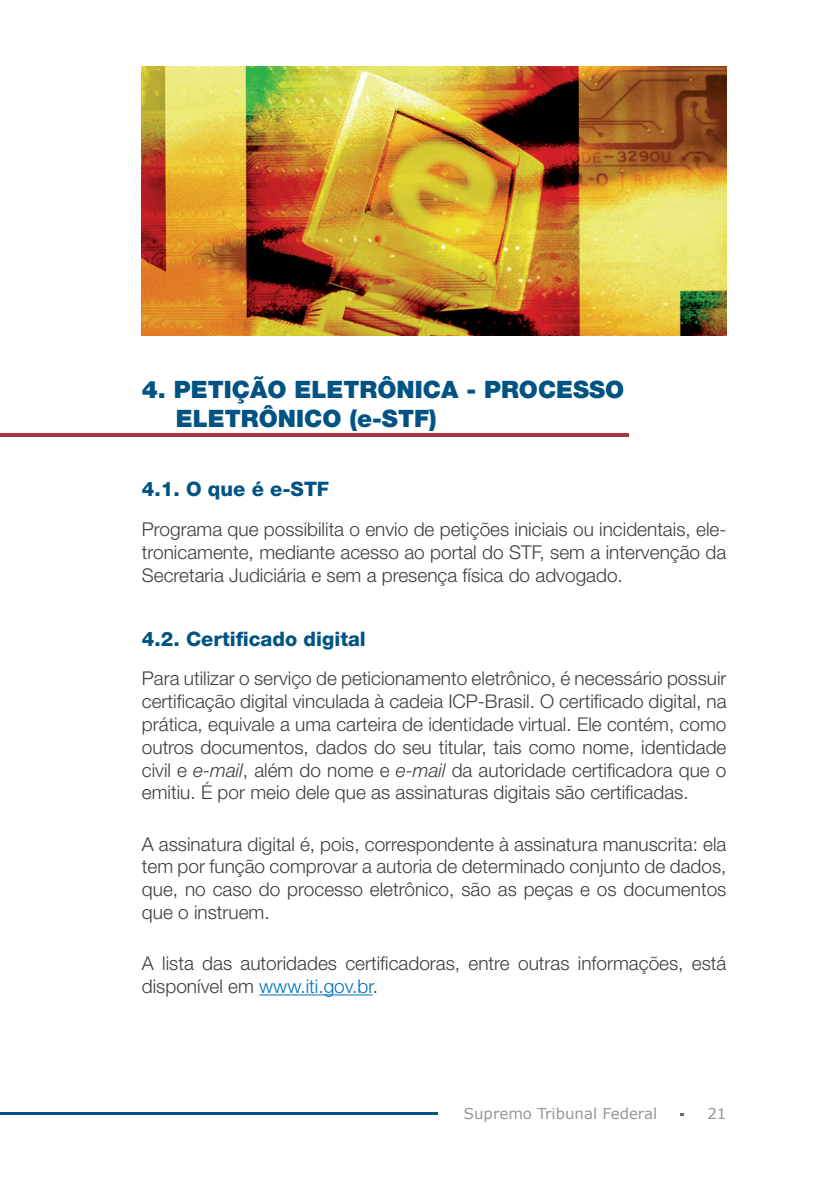
<style>
.page{position:relative;width:840px;height:1191px;background:#fff}
.page>*{position:absolute;margin:0;border:0;box-sizing:border-box;transform-origin:0 0}
.t1{font:900 24px/28.8px "Helvetica Neue LT Std";color:#005383}
.t2{font:800 20px "Helvetica Neue LT Std";color:#005383}
.t3{font:300 19px/22.8px "Helvetica Neue LT Std";color:#3e3e3f;text-align:justify}
.t4{font:15px "Verdana";color:#95979a}
.s1{font-style:italic}
.s2{color:#0072bc}
</style>
<div class="page">
<hr style="left:0;top:1112px;width:437px;height:2px;background:#005383">
<hr style="left:259px;top:994px;width:113px;height:1px;background:#0072bc">
<hr style="left:0;top:433px;width:628px;height:3px;background:#a6353e">
<img style="left:142px;top:66px;width:584px;height:269px">
<p class="t1" style="left:176px;top:375px;width:449px;text-indent:-34px">4. PETIÇÃO ELETRÔNICA - PROCESSO<br>ELETRÔNICO (e-STF)</p>
<p class="t2" style="left:142px;top:477px;width:189px">4.1. O que é e-STF</p>
<p class="t3" style="left:142px;top:518px;width:585px">Programa que possibilita o envio de petições iniciais ou incidentais, ele&shy;tronicamente, mediante acesso ao portal do STF, sem a intervenção da Secretaria Judiciária e sem a presença física do advogado.</p>
<p class="t2" style="left:142px;top:626px;width:225px">4.2. Certificado digital</p>
<p class="t3" style="left:142px;top:667px;width:586px">Para utilizar o serviço de peticionamento eletrônico, é necessário possuir certificação digital vinculada à cadeia ICP-Brasil. O certificado digital, na prática, equivale a uma carteira de identidade virtual. Ele contém, como outros documentos, dados do seu titular, tais como nome, identidade civil e <span class="s1">e-mail</span>, além do nome e <span class="s1">e-mail</span> da autoridade certificadora que o emitiu. É por meio dele que as assinaturas digitais são certificadas.</p>
<p class="t3" style="left:142px;top:832px;width:585px">A assinatura digital é, pois, correspondente à assinatura manuscrita: ela tem por função comprovar a autoria de determinado conjunto de dados, que, no caso do processo eletrônico, são as peças e os documentos que o instruem.</p>
<p class="t3" style="left:142px;top:951px;width:585px">A lista das autoridades certificadoras, entre outras informações, está disponível em <span class="s2">www.iti.gov.br</span>.</p>
<p class="t4" style="left:463px;top:1103px;width:195px">Supremo Tribunal Federal</p>
<p class="t4" style="left:707px;top:1103px;width:21px">21</p>
</div>
